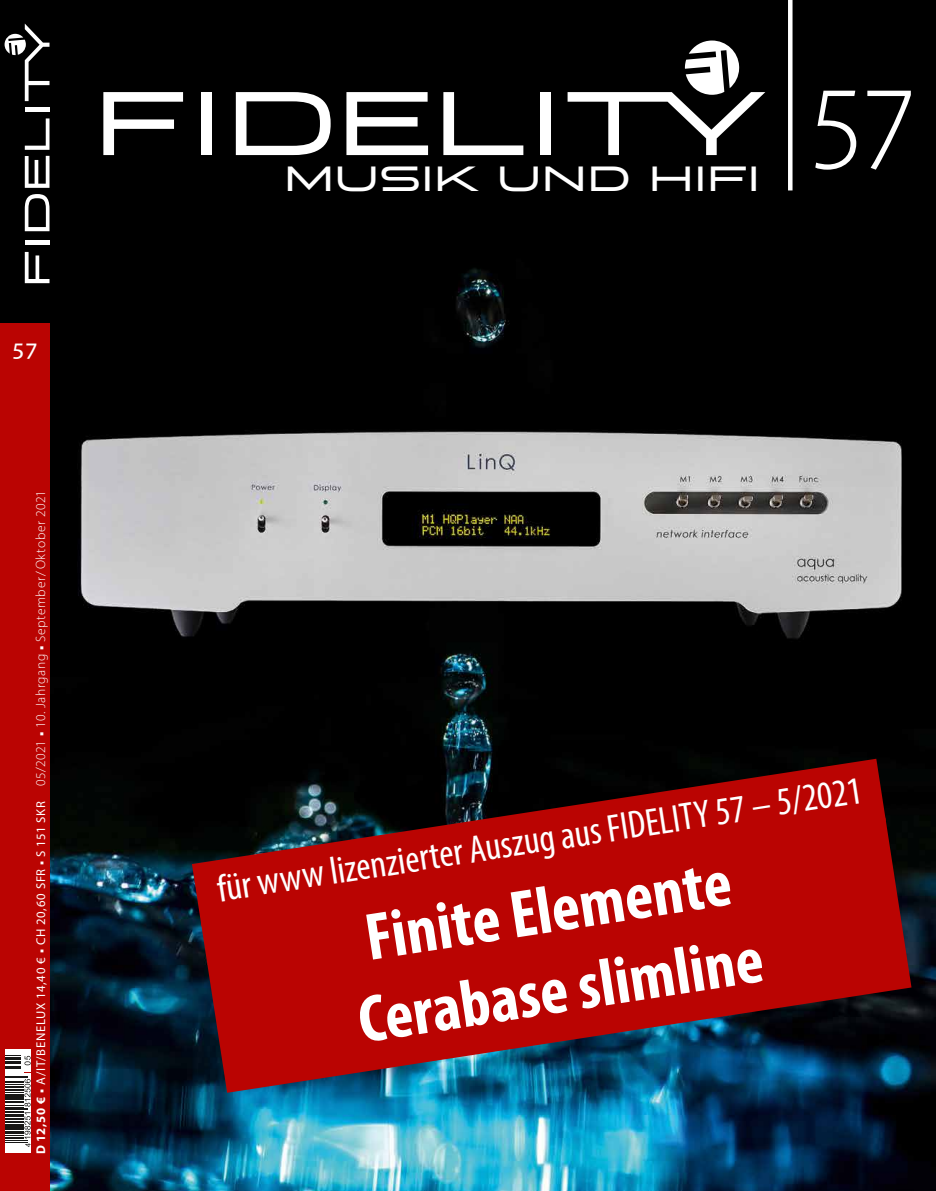
<style>
.page{position:relative;width:936px;height:1191px;background:#fff}
.page>*{position:absolute;margin:0;border:0;box-sizing:border-box;transform-origin:0 0}
.t1{font:300 134.1px "Myriad Pro";color:#fff;scale:.9 1}
.t2{font:700 condensed 67.2px/80.8px "Myriad Pro";color:#fff}
.t3{font:condensed 39px "Myriad Pro";color:#fff}
.t4{font:34.95px "Stereo Gothic 550";color:#fff}
.t5{font:25.8px "Myriad Pro";color:#fff}
.t6{font:300 13.5px "Myriad Pro";letter-spacing:.04em;color:#fff}
.t7{font:12.75px "Myriad Pro";letter-spacing:.05em;color:#fff}
.s1{font-family:"Arno Pro";font-weight:400}
.s2{font-weight:700}
.s3{font-family:"Arno Pro"}
</style>
<div class="page">
<img style="left:0;top:0;width:935px;height:1191px">
<div style="left:0;top:324px;width:50px;height:867px;background:#ba0402"></div>
<div style="left:5px;top:1049px;width:19px;height:103px;background:#fff"></div>
<div style="left:24px;top:1073px;width:7px;height:79px;background:#fff"></div>
<svg style="left:5px;top:1076px;width:26px;height:71px"></svg>
<div style="left:21px;top:1049px;width:10px;height:22px;background:#fff"></div>
<svg style="left:5px;top:1055px;width:26px;height:14px"></svg>
<svg style="left:103px;top:92px;width:80px;height:63px"></svg>
<div style="left:201px;top:92px;width:10px;height:63px;background:#fff"></div>
<svg style="left:236px;top:92px;width:94px;height:63px"></svg>
<svg style="left:346px;top:92px;width:82px;height:63px"></svg>
<svg style="left:443px;top:92px;width:80px;height:63px"></svg>
<div style="left:540px;top:92px;width:11px;height:63px;background:#fff"></div>
<svg style="left:567px;top:41px;width:198px;height:114px"></svg>
<hr style="left:788px;top:0;width:4px;height:190px;background:#fff">
<svg style="left:25px;top:252px;width:24px;height:31px"></svg>
<hr style="left:25px;top:241px;width:24px;height:4px;background:#fff">
<svg style="left:25px;top:194px;width:24px;height:37px"></svg>
<svg style="left:25px;top:156px;width:24px;height:32px"></svg>
<svg style="left:25px;top:118px;width:24px;height:32px"></svg>
<div style="left:25px;top:107px;width:24px;height:5px;background:#fff"></div>
<svg style="left:5px;top:24px;width:44px;height:77px"></svg>
<svg style="left:192px;top:758px;width:693px;height:168px;background:#360708"></svg>
<svg style="left:201px;top:817px;width:710px;height:275px;background:#8f1015"></svg>
<h3 class="t5" style="left:11px;top:332px;width:28px">57</h3>
<p class="t6" style="left:33px;top:786px;width:297px;rotate:-90deg">05/2021 <span class="s1">■</span> 10. Jahrgang <span class="s1">■</span> September/Oktober 2021</p>
<p class="t7" style="left:33px;top:1154px;width:354px;rotate:-90deg"><span class="s2">D 12,50 €</span> <span class="s3">■</span> A/IT/BENELUX 14,40 € <span class="s3">■</span> CH 20,60 SFR <span class="s3">■</span> S 151 SKR</p>
<h3 class="t4" style="left:284px;top:149px;width:478px">MUSIK UND HIFI</h3>
<h1 class="t1" style="left:805px;top:30px;width:130px">57</h1>
<h3 class="t3" style="left:214px;top:866px;width:653px;rotate:-9deg">für www lizenzierter Auszug aus FIDELITY 57 – 5/2021</h3>
<h2 class="t2" style="left:339px;top:900px;width:410px;rotate:-9deg">Finite Elemente<br>Cerabase slimline</h2>
</div>
